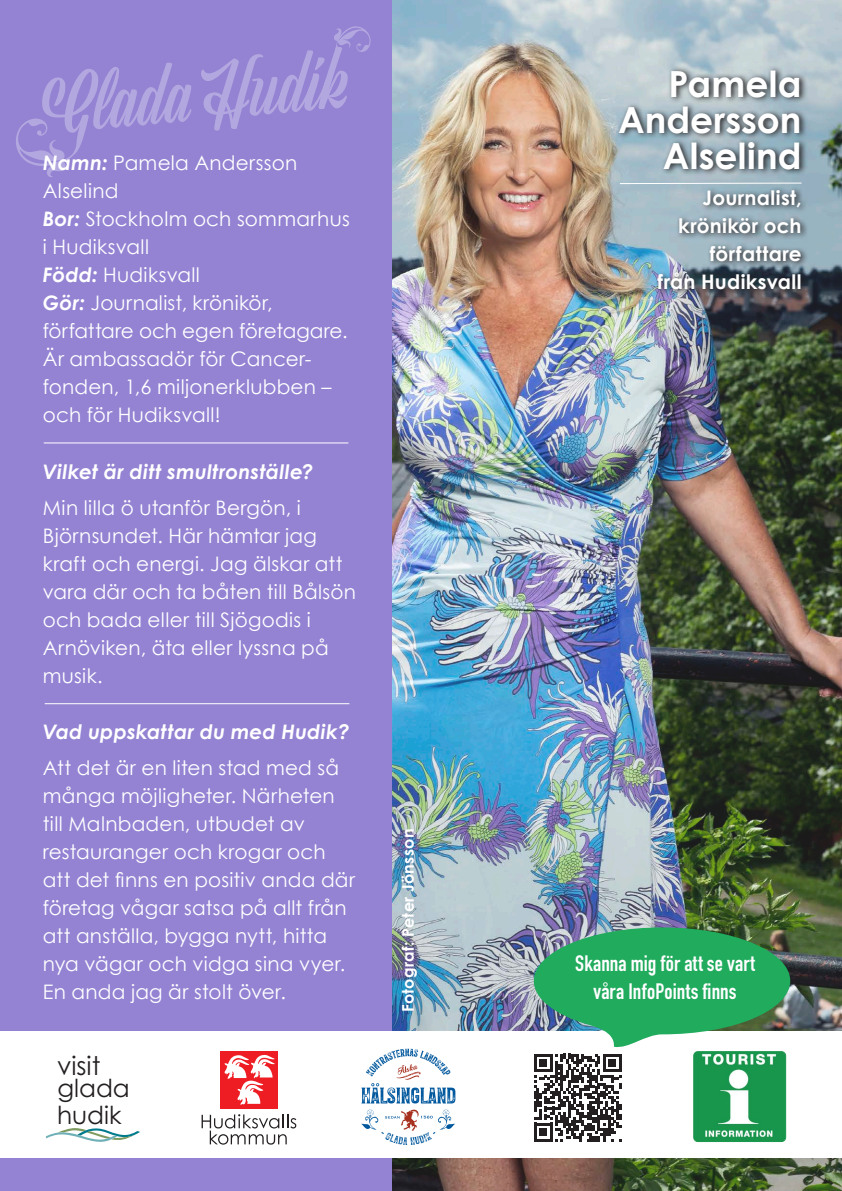
<style>
.page{position:relative;width:842px;height:1191px;background:#fff}
.page>*{position:absolute;margin:0;border:0;box-sizing:border-box;transform-origin:0 0}
.t1{font:700 36px "Century Gothic";letter-spacing:.005em;color:#fff}
.t2{font:26px "Century Gothic";letter-spacing:-.005em;color:#231f20}
.t3{font:24.8px/27px "Century Gothic";color:#231f20}
.t4{font:700 22px/28px "DIN Condensed";letter-spacing:.005em;color:#fff;text-align:center}
.t5{font:20px/28px "Century Gothic";letter-spacing:.01em;color:#fff}
.t6{font:italic 700 20px "Century Gothic";letter-spacing:.015em;color:#fff}
.t7{font:700 20px "Century Gothic";letter-spacing:.02em;color:#fff}
.t8{font:700 16px "Century Gothic";letter-spacing:.02em;color:#fff}
.s1{font-weight:700;font-style:italic}
</style>
<div class="page">
<img style="left:391px;top:0;width:451px;height:1191px">
<div style="left:0;top:0;width:391px;height:1191px;background:#9483d3"></div>
<div style="left:0;top:1031px;width:842px;height:126px;background:#fff"></div>
<svg style="left:46px;top:1128px;width:94px;height:13px"></svg>
<svg style="left:361px;top:1109px;width:94px;height:36px"></svg>
<svg style="left:361px;top:1048px;width:94px;height:55px"></svg>
<svg style="left:534px;top:927px;width:256px;height:214px"></svg>
<img style="left:694px;top:1051px;width:92px;height:90px">
<div style="left:693px;top:1051px;width:93px;height:90px;border:1px solid #18964c;border-radius:4px"></div>
<div style="left:220px;top:1051px;width:58px;height:57px;background:#ee1d23"></div>
<svg style="left:224px;top:1055px;width:51px;height:50px"></svg>
<svg style="left:202px;top:1114px;width:94px;height:30px"></svg>
<hr style="left:44px;top:442px;width:304px;height:1px;background:#fff">
<hr style="left:45px;top:703px;width:304px;height:1px;background:#fff">
<svg style="left:616px;top:66px;width:193px;height:231px;background:#8798a2"></svg>
<hr style="left:620px;top:183px;width:182px;height:1px;background:#fff">
<svg style="left:16px;top:26px;width:355px;height:151px"></svg>
<p class="t5" style="left:43px;top:148px;width:256px"><span class="s1">Namn:</span> Pamela Andersson</p>
<p class="t5" style="left:43px;top:176px;width:77px">Alselind</p>
<p class="t5" style="left:43px;top:204px;width:308px"><span class="s1">Bor:</span> Stockholm och sommarhus i Hudiksvall</p>
<p class="t5" style="left:43px;top:260px;width:159px"><span class="s1">Född:</span> Hudiksvall</p>
<p class="t5" style="left:43px;top:288px;width:231px"><span class="s1">Gör:</span> Journalist, krönikör,</p>
<p class="t5" style="left:43px;top:316px;width:306px">författare och egen företagare.</p>
<p class="t5" style="left:43px;top:344px;width:270px">Är ambassadör för Cancer-</p>
<p class="t5" style="left:43px;top:372px;width:290px">fonden, 1,6 miljonerklubben – och för Hudiksvall!</p>
<p class="t6" style="left:43px;top:459px;width:272px">Vilket är ditt smultronställe?</p>
<p class="t5" style="left:43px;top:493px;width:315px">Min lilla ö utanför Bergön, i<br>Björnsundet. Här hämtar jag kraft och energi. Jag älskar att vara där och ta båten till Bålsön och bada eller till Sjögodis i<br>Arnöviken, äta eller lyssna på musik.</p>
<p class="t6" style="left:43px;top:719px;width:308px">Vad uppskattar du med Hudik?</p>
<p class="t5" style="left:43px;top:753px;width:314px">Att det är en liten stad med så många möjligheter. Närheten till Malnbaden, utbudet av restauranger och krogar och att det finns en positiv anda där företag vågar satsa på allt från att anställa, bygga nytt, hitta nya vägar och vidga sina vyer.<br>En anda jag är stolt över.</p>
<p class="t2" style="left:57px;top:1050px;width:45px">visit</p>
<p class="t3" style="left:57px;top:1074px;width:74px">glada hudik</p>
<p class="t8" style="left:398px;top:1012px;width:185px;rotate:-90deg">Fotograf: Peter Jönsson</p>
<p class="t1" style="left:668px;top:61px;width:135px">Pamela</p>
<p class="t1" style="left:618px;top:97px;width:185px">Andersson</p>
<p class="t1" style="left:663px;top:133px;width:140px">Alselind</p>
<p class="t7" style="left:703px;top:185px;width:100px">Journalist,</p>
<p class="t7" style="left:678px;top:213px;width:125px">krönikör och</p>
<p class="t7" style="left:710px;top:241px;width:93px">författare</p>
<p class="t7" style="left:657px;top:269px;width:146px">från Hudiksvall</p>
<p class="t4" style="left:575px;top:949px;width:181px">Skanna mig för att se vart våra InfoPoints finns</p>
</div>
